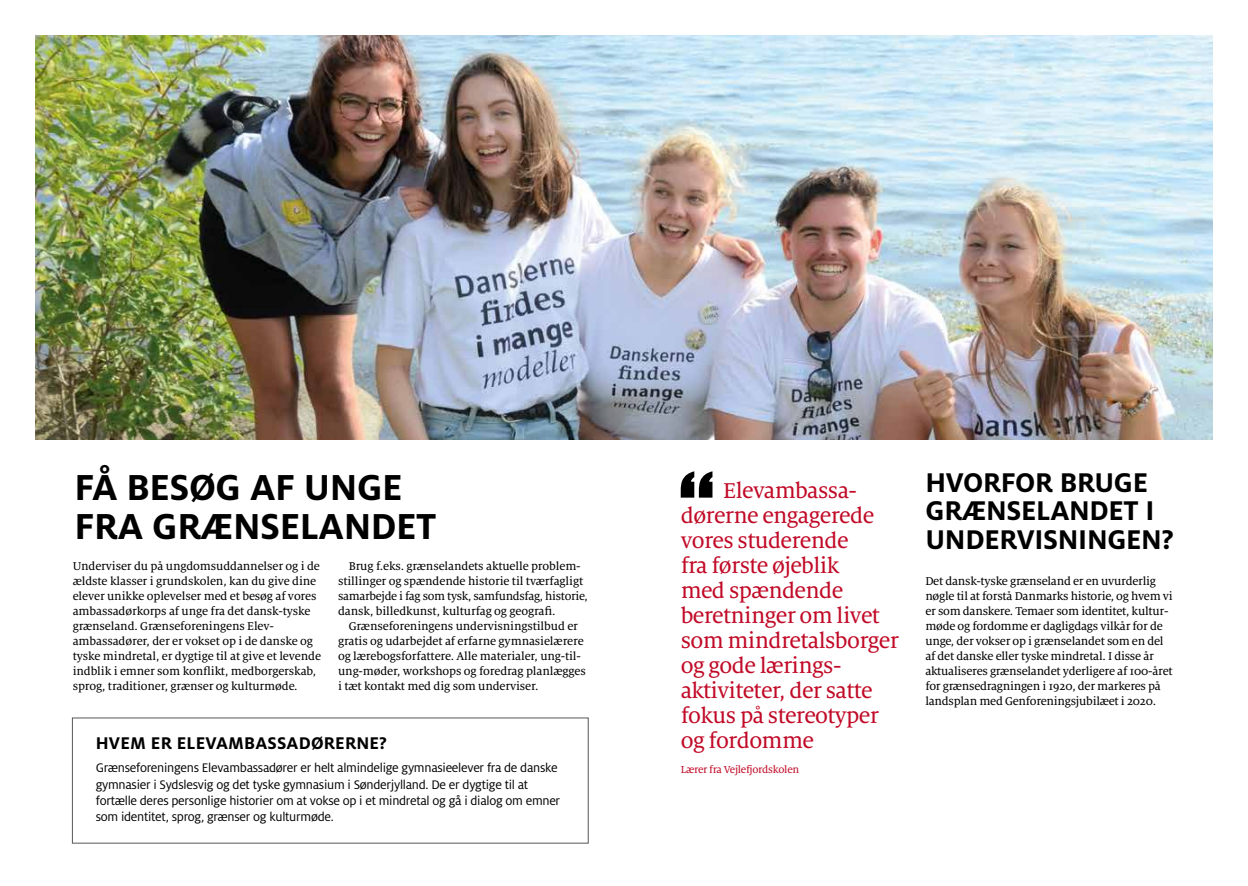
<style>
.page{position:relative;width:1248px;height:886px;background:#fff}
.page>*{position:absolute;margin:0;border:0;box-sizing:border-box;transform-origin:0 0}
.t1{font:700 40px/38.8px "Milo OT";letter-spacing:-.01em;color:#000}
.t2{font:700 30px/28.8px "Milo OT";letter-spacing:-.01em;color:#000}
.t3{font:23.75px/25px "Milo Serif OT Text";letter-spacing:-.025em;color:#c10a27}
.t4{font:700 18.75px "Milo OT";letter-spacing:.01em;color:#000}
.t5{font:13.75px/16.2px "Milo OT";letter-spacing:-.02em;color:#000}
.t6{font:12.5px/15px "Milo Serif OT Text";letter-spacing:-.01em;color:#000}
.t7{font:11.25px "Milo Serif OT Text";letter-spacing:-.025em;color:#c10a27}
</style>
<div class="page">
<img style="left:35px;top:35px;width:1177px;height:404px">
<svg style="left:680px;top:471px;width:32px;height:27px"></svg>
<h1 class="t1" style="left:75px;top:468px;width:363px">FÅ BESØG AF UNGE<br>FRA GRÆNSELANDET</h1>
<p class="t6" style="left:73px;top:559px;width:250px">Underviser du på ungdomsuddannelser og i de ældste klasser i grundskolen, kan du give dine elever unikke oplevelser med et besøg af vores ambassadørkorps af unge fra det dansk-tyske grænseland. Grænseforeningens Elev&shy;ambassadører, der er vokset op i de danske og tyske mindretal, er dygtige til at give et levende indblik i emner som konflikt, medborgerskab, sprog, traditioner, grænser og kulturmøde.</p>
<p class="t6" style="left:338px;top:559px;width:251px;text-indent:11px">Brug f.eks. grænselandets aktuelle problem&shy;stillinger og spændende historie til tværfagligt samarbejde i fag som tysk, samfundsfag, historie, dansk, billedkunst, kulturfag og geografi.</p>
<p class="t6" style="left:338px;top:619px;width:249px;text-indent:11px">Grænseforeningens undervisningstilbud er gratis og udarbejdet af erfarne gymnasielærere og lærebogsforfattere. Alle materialer, ung-til&shy;ung-møder, workshops og foredrag planlægges i tæt kontakt med dig som underviser.</p>
<h3 class="t4" style="left:96px;top:732px;width:293px">HVEM ER ELEVAMBASSADØRERNE?</h3>
<p class="t5" style="left:96px;top:760px;width:466px">Grænseforeningens Elevambassadører er helt almindelige gymnasieelever fra de danske gymnasier i Sydslesvig og det tyske gymnasium i Sønderjylland. De er dygtige til at fortælle deres personlige historier om at vokse op i et mindretal og gå i dialog om emner som identitet, sprog, grænser og kulturmøde.</p>
<h3 class="t3" style="left:680px;top:479px;width:220px;text-indent:43px">Elevambassa&shy;dørerne engagerede vores studerende<br>fra første øjeblik<br>med spændende beretninger om livet som mindretalsborger og gode lærings&shy;aktiviteter, der satte fokus på stereotyper og fordomme</h3>
<p class="t7" style="left:680px;top:764px;width:120px">Lærer fra Vejlefjordskolen</p>
<h2 class="t2" style="left:925px;top:468px;width:250px">HVORFOR BRUGE<br>GRÆNSELANDET I<br>UNDERVISNINGEN?</h2>
<p class="t6" style="left:925px;top:574px;width:249px">Det dansk-tyske grænseland er en uvurderlig nøgle til at forstå Danmarks historie, og hvem vi er som danskere. Temaer som identitet, kultur&shy;møde og fordomme er dagligdags vilkår for de unge, der vokser op i grænselandet som en del af det danske eller tyske mindretal. I disse år aktualiseres grænselandet yderligere af 100-året for grænsedragningen i 1920, der markeres på landsplan med Genforeningsjubilæet i 2020.</p>
</div>
